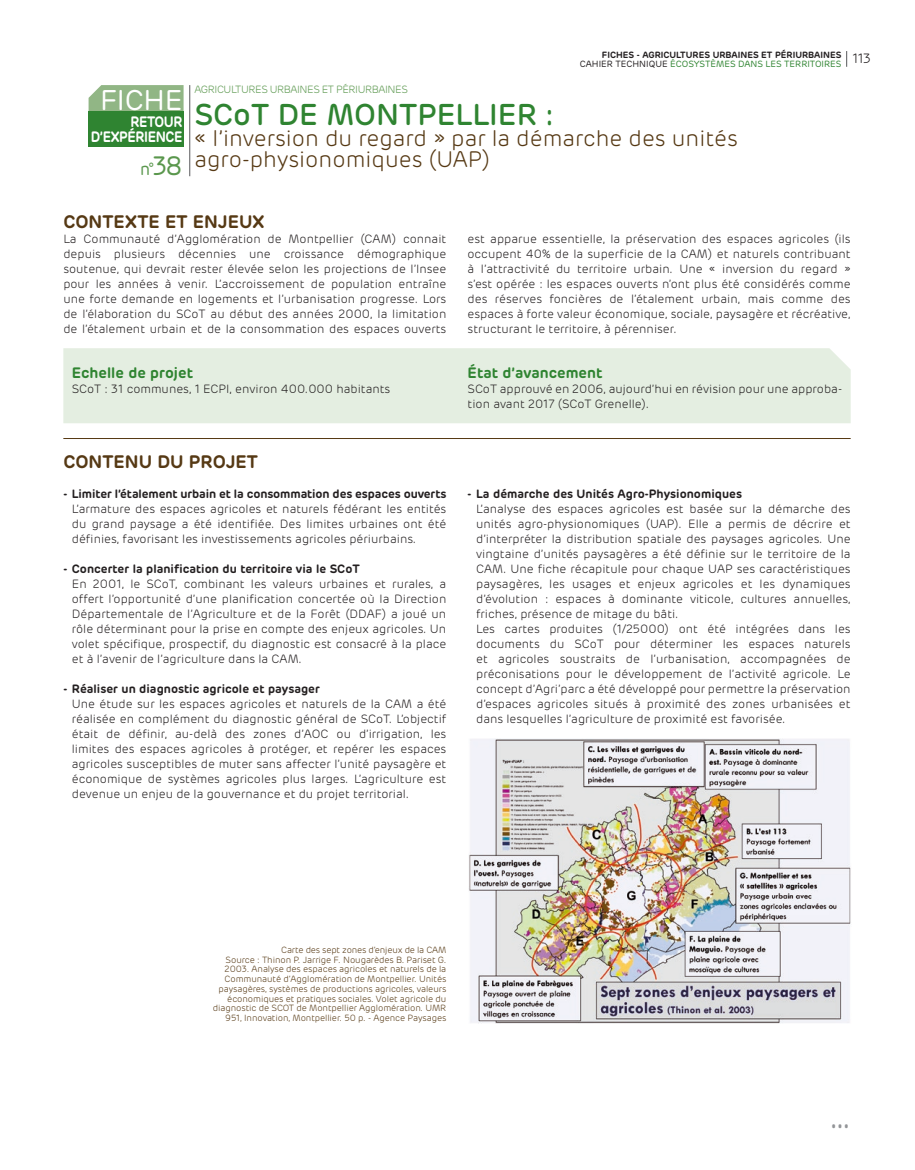
<style>
.page{position:relative;width:915px;height:1170px;background:#fff}
.page>*{position:absolute;margin:0;border:0;box-sizing:border-box;transform-origin:0 0}
.t1{font:500 30px "Rubrik";color:#2f8431}
.t2{font:28.5px "Rubrik";letter-spacing:-.01em;color:#fff}
.t3{font:300 22.5px/21px "Rubrik";color:#563914}
.t4{font:600 22.5px "Rubrik";color:#939598}
.t5{font:600 18px "Rubrik";color:#563914}
.t6{font:17.55px "Rubrik";color:#5a974d;scale:.94 1}
.t7{font:600 15px "Rubrik";color:#2f8431}
.t8{font:600 15px/15px "Rubrik";letter-spacing:-.03em;color:#fff;text-align:right;scale:.89 1}
.t9{font:600 15px "Rubrik";letter-spacing:-.03em;color:#fff}
.t10{font:300 13.5px "Rubrik";color:#231f20}
.t11{font:300 12px/15px "Rubrik";color:#231f20;text-align:justify}
.t12{font:600 12px "Rubrik";color:#231f20}
.t13{font:300 10.5px "Rubrik";letter-spacing:-.04em;color:#5a974d}
.t14{font:300 9px/9.8px "Rubrik";letter-spacing:-.01em;color:#563914;text-align:right}
.t15{font:600 9px/9px "Rubrik";color:#231f20;text-align:right}
.s1{font-size:26.55px}
.s2{font-weight:400}
.s3{font-weight:400;color:#2f8431}
</style>
<div class="page">
<svg style="left:846px;top:51px;width:1px;height:16px"></svg>
<div style="left:63px;top:348px;width:787px;height:75px;background:#e4eee1"></div>
<hr style="left:63px;top:438px;width:787px;height:1px;background:#563914">
<hr style="left:189px;top:85px;width:1px;height:91px;background:#57585a">
<svg style="left:88px;top:85px;width:95px;height:26px;background:#95b98a"></svg>
<div style="left:88px;top:111px;width:95px;height:35px;background:#2f8431"></div>
<img style="left:469px;top:739px;width:381px;height:284px">
<h2 class="t2" style="left:100px;top:83px;width:84px">FICHE</h2>
<p class="t8" style="left:91px;top:114px;width:104px">RETOUR<br>D’EXPÉRIENCE</p>
<p class="t9" style="left:137px;top:110px;width:47px">OUTIL</p>
<h3 class="t6" style="left:140px;top:158px;width:47px">n°<span class="s1">38</span></h3>
<p class="t13" style="left:194px;top:83px;width:215px">AGRICULTURES URBAINES ET PÉRIURBAINES</p>
<p class="t15" style="left:579px;top:50px;width:263px">FICHES - AGRICULTURES URBAINES ET PÉRIURBAINES<br><span class="s2">CAHIER TECHNIQUE</span> <span class="s3">ÉCOSYSTÈMES DANS LES TERRITOIRES</span></p>
<h1 class="t1" style="left:194px;top:96px;width:360px">SCoT DE MONTPELLIER :</h1>
<h3 class="t3" style="left:194px;top:128px;width:544px">« l’inversion du regard » par la démarche des unités agro-physionomiques (UAP)</h3>
<p class="t10" style="left:852px;top:51px;width:20px">113</p>
<h3 class="t5" style="left:63px;top:210px;width:202px">CONTEXTE ET ENJEUX</h3>
<p class="t11" style="left:63px;top:231px;width:384px">La Communauté d’Agglomération de Montpellier (CAM) connait depuis plusieurs décennies une croissance démographique soutenue, qui devrait rester élevée selon les projections de l’Insee pour les années à venir. L’accroissement de population entraîne une forte demande en logements et l’urbanisation progresse. Lors de l’élaboration du SCoT au début des années 2000, la limitation de l’étalement urbain et de la consommation des espaces ouverts</p>
<p class="t11" style="left:467px;top:231px;width:384px">est apparue essentielle, la préservation des espaces agricoles (ils occupent 40% de la superficie de la CAM) et naturels contribuant à l’attractivité du territoire urbain. Une « inversion du regard » s’est opérée : les espaces ouverts n’ont plus été considérés comme des réserves foncières de l’étalement urbain, mais comme des espaces à forte valeur économique, sociale, paysagère et récréative, structurant le territoire, à pérenniser.</p>
<p class="t7" style="left:72px;top:363px;width:123px">Echelle de projet</p>
<p class="t11" style="left:72px;top:381px;width:320px">SCoT : 31 communes, 1 ECPI, environ 400.000 habitants</p>
<h3 class="t5" style="left:63px;top:450px;width:196px">CONTENU DU PROJET</h3>
<p class="t12" style="left:63px;top:486px;width:384px">- Limiter l’étalement urbain et la consommation des espaces ouverts</p>
<p class="t11" style="left:72px;top:501px;width:376px">L’armature des espaces agricoles et naturels fédérant les entités du grand paysage a été identifiée. Des limites urbaines ont été définies, favorisant les investissements agricoles périurbains.</p>
<p class="t12" style="left:63px;top:561px;width:298px">- Concerter la planification du territoire via le SCoT</p>
<p class="t11" style="left:72px;top:576px;width:376px">En 2001, le SCoT, combinant les valeurs urbaines et rurales, a offert l’opportunité d’une planification concertée où la Direction Départementale de l’Agriculture et de la Forêt (DDAF) a joué un rôle déterminant pour la prise en compte des enjeux agricoles. Un volet spécifique, prospectif, du diagnostic est consacré à la place et à l’avenir de l’agriculture dans la CAM.</p>
<p class="t12" style="left:63px;top:681px;width:258px">- Réaliser un diagnostic agricole et paysager</p>
<p class="t11" style="left:72px;top:696px;width:376px">Une étude sur les espaces agricoles et naturels de la CAM a été réalisée en complément du diagnostic général de SCoT. L’objectif était de définir, au-delà des zones d’AOC ou d’irrigation, les limites des espaces agricoles à protéger, et repérer les espaces agricoles susceptibles de muter sans affecter l’unité paysagère et économique de systèmes agricoles plus larges. L’agriculture est devenue un enjeu de la gouvernance et du projet territorial.</p>
<p class="t7" style="left:467px;top:363px;width:136px">État d’avancement</p>
<p class="t11" style="left:467px;top:381px;width:376px">SCoT approuvé en 2006, aujourd’hui en révision pour une approba&shy;tion avant 2017 (SCoT Grenelle).</p>
<p class="t12" style="left:467px;top:486px;width:276px">- La démarche des Unités Agro-Physionomiques</p>
<p class="t11" style="left:476px;top:501px;width:376px;text-align:left">L’analyse des espaces agricoles est basée sur la démarche des unités agro-physionomiques (UAP). Elle a permis de décrire et d’interpréter la distribution spatiale des paysages agricoles. Une vingtaine d’unités paysagères a été définie sur le territoire de la CAM. Une fiche récapitule pour chaque UAP ses caractéristiques paysagères, les usages et enjeux agricoles et les dynamiques d’évolution : espaces à dominante viticole, cultures annuelles, friches, présence de mitage du bâti.<br>Les cartes produites (1/25000) ont été intégrées dans les documents du SCoT pour déterminer les espaces naturels et agricoles soustraits de l’urbanisation, accompagnées de préconisations pour le développement de l’activité agricole. Le concept d’Agri’parc a été développé pour permettre la préservation d’espaces agricoles situés à proximité des zones urbanisées et dans lesquelles l’agriculture de proximité est favorisée.</p>
<p class="t14" style="left:213px;top:945px;width:235px">Carte des sept zones d’enjeux de la CAM<br>Source : Thinon P. Jarrige F. Nougarèdes B. Pariset G.<br>2003. Analyse des espaces agricoles et naturels de la Communauté d’Agglomération de Montpellier. Unités paysagères, systèmes de productions agricoles, valeurs économiques et pratiques sociales. Volet agricole du diagnostic de SCOT de Montpellier Agglomération. UMR 951, Innovation, Montpellier. 50 p. - Agence Paysages</p>
<h3 class="t4" style="left:831px;top:1105px;width:20px">...</h3>
</div>
